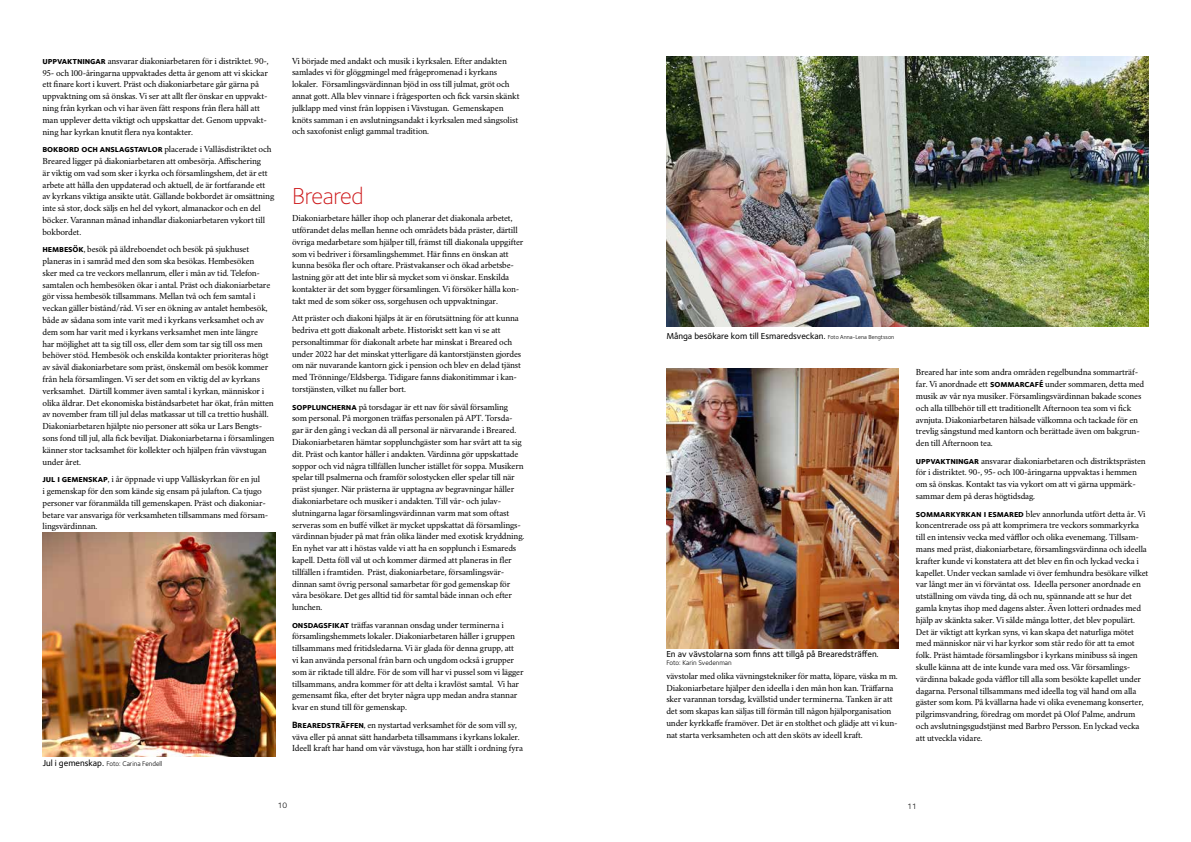
<style>
.page{position:relative;width:1191px;height:842px;background:#fff}
.page>*{position:absolute;margin:0;border:0;box-sizing:border-box;transform-origin:0 0}
.t1{font:300 24px "Foundry Sterling OT3";letter-spacing:-.015em;color:#cd1719}
.t2{font:9.4px/11.8px "Crimson Svk 2.0";letter-spacing:-.015em;color:#000}
.t3{font:500 9px "Foundry Sterling OT3";color:#000}
.t4{font:8px "Foundry Sterling OT3";color:#000}
.t5{font:7px "Foundry Sterling OT3";color:#000}
.s1{font-family:"Foundry Sterling OT3";font-weight:700}
.s2{font-weight:500;font-size:9px}
.s3{font-weight:400;font-size:6px}
</style>
<div class="page">
<img style="left:43px;top:533px;width:232px;height:224px">
<img style="left:667px;top:369px;width:232px;height:279px">
<img style="left:666px;top:57px;width:482px;height:269px">
<p class="t2" style="left:43px;top:54px;width:228px"><span class="s1">uppvaktningar</span> ansvarar diakoniarbetaren för i distriktet. 90-, 95- och 100-åringarna uppvaktades detta år genom att vi skickar ett finare kort i kuvert. Präst och diakoniarbetare går gärna på uppvaktning om så önskas. Vi ser att allt fler önskar en uppvakt&shy;ning från kyrkan och vi har även fått respons från flera håll att man upplever detta viktigt och uppskattar det. Genom uppvakt&shy;ning har kyrkan knutit flera nya kontakter.</p>
<p class="t2" style="left:43px;top:143px;width:233px"><span class="s1">bokbord och anslagstavlor</span> placerade i Vallåsdistriktet och Breared ligger på diakoniarbetaren att ombesörja. Affischering<br>är viktig om vad som sker i kyrka och församlingshem, det är ett arbete att hålla den uppdaterad och aktuell, de är fortfarande ett av kyrkans viktiga ansikte utåt. Gällande bokbordet är omsättning inte så stor, dock säljs en hel del vykort, almanackor och en del böcker. Varannan månad inhandlar diakoniarbetaren vykort till bokbordet.</p>
<p class="t2" style="left:43px;top:243px;width:233px"><span class="s1">hembesök</span>, besök på äldreboendet och besök på sjukhuset planeras in i samråd med den som ska besökas. Hembesöken<br>sker med ca tre veckors mellanrum, eller i mån av tid. Telefon&shy;samtalen och hembesöken ökar i antal. Präst och diakoniarbetare gör vissa hembesök tillsammans. Mellan två och fem samtal i veckan gäller bistånd/råd. Vi ser en ökning av antalet hembesök, både av sådana som inte varit med i kyrkans verksamhet och av dem som har varit med i kyrkans verksamhet men inte längre<br>har möjlighet att ta sig till oss, eller dem som tar sig till oss men behöver stöd. Hembesök och enskilda kontakter prioriteras högt av såväl diakoniarbetare som präst, önskemål om besök kommer från hela församlingen. Vi ser det som en viktig del av kyrkans verksamhet. Därtill kommer även samtal i kyrkan, människor i olika åldrar. Det ekonomiska biståndsarbetet har ökat, från mitten av november fram till jul delas matkassar ut till ca trettio hushåll.<br>Diakoniarbetaren hjälpte nio personer att söka ur Lars Bengts&shy;sons fond till jul, alla fick beviljat. Diakoniarbetarna i församlingen känner stor tacksamhet för kollekter och hjälpen från vävstugan under året.</p>
<p class="t2" style="left:43px;top:473px;width:227px"><span class="s1">jul i gemenskap</span>, i år öppnade vi upp Vallåskyrkan för en jul<br>i gemenskap för den som kände sig ensam på julafton. Ca tjugo personer var föranmälda till gemenskapen. Präst och diakoniar&shy;betare var ansvariga för verksamheten tillsammans med försam&shy;lingsvärdinnan.</p>
<p class="t5" style="left:43px;top:759px;width:121px"><span class="s2">Jul i gemenskap.</span> Foto: Carina Fendell</p>
<p class="t2" style="left:292px;top:54px;width:229px">Vi började med andakt och musik i kyrksalen. Efter andakten samlades vi för glöggmingel med frågepromenad i kyrkans lokaler. Församlingsvärdinnan bjöd in oss till julmat, gröt och annat gott. Alla blev vinnare i frågesporten och fick varsin skänkt julklapp med vinst från loppisen i Vävstugan. Gemenskapen knöts samman i en avslutningsandakt i kyrksalen med sångsolist och saxofonist enligt gammal tradition.</p>
<h1 class="t1" style="left:292px;top:179px;width:73px">Breared</h1>
<p class="t2" style="left:292px;top:212px;width:233px">Diakoniarbetare håller ihop och planerar det diakonala arbetet, utförandet delas mellan henne och områdets båda präster, därtill övriga medarbetare som hjälper till, främst till diakonala uppgifter som vi bedriver i församlingshemmet. Här finns en önskan att kunna besöka fler och oftare. Prästvakanser och ökad arbetsbe&shy;lastning gör att det inte blir så mycket som vi önskar. Enskilda kontakter är det som bygger församlingen. Vi försöker hålla kon&shy;takt med de som söker oss, sorgehusen och uppvaktningar.</p>
<p class="t2" style="left:292px;top:312px;width:231px">Att präster och diakoni hjälps åt är en förutsättning för att kunna bedriva ett gott diakonalt arbete. Historiskt sett kan vi se att personaltimmar för diakonalt arbete har minskat i Breared och under 2022 har det minskat ytterligare då kantorstjänsten gjordes om när nuvarande kantorn gick i pension och blev en delad tjänst med Trönninge/Eldsberga. Tidigare fanns diakonitimmar i kan&shy;torstjänsten, vilket nu faller bort.</p>
<p class="t2" style="left:292px;top:400px;width:234px"><span class="s1">soppluncherna</span> på torsdagar är ett nav för såväl församling som personal. På morgonen träffas personalen på APT. Torsda&shy;gar är den gång i veckan då all personal är närvarande i Breared.<br>Diakoniarbetaren hämtar sopplunchgäster som har svårt att ta sig dit. Präst och kantor håller i andakten. Värdinna gör uppskattade soppor och vid några tillfällen luncher istället för soppa. Musikern spelar till psalmerna och framför solostycken eller spelar till när präst sjunger. När prästerna är upptagna av begravningar håller diakoniarbetare och musiker i andakten. Till vår- och julav&shy;slutningarna lagar församlingsvärdinnan varm mat som oftast serveras som en buffé vilket är mycket uppskattat då församlings&shy;värdinnan bjuder på mat från olika länder med exotisk kryddning.<br>En nyhet var att i höstas valde vi att ha en sopplunch i Esmareds kapell. Detta föll väl ut och kommer därmed att planeras in fler tillfällen i framtiden. Präst, diakoniarbetare, församlingsvär&shy;dinnan samt övrig personal samarbetar för god gemenskap för våra besökare. Det ges alltid tid för samtal både innan och efter lunchen.</p>
<p class="t2" style="left:292px;top:618px;width:233px"><span class="s1">onsdagsfikat</span> träffas varannan onsdag under terminerna i församlingshemmets lokaler. Diakoniarbetaren håller i gruppen tillsammans med fritidsledarna. Vi är glada för denna grupp, att<br>vi kan använda personal från barn och ungdom också i grupper som är riktade till äldre. För de som vill har vi pussel som vi lägger tillsammans, andra kommer för att delta i kravlöst samtal. Vi har gemensamt fika, efter det bryter några upp medan andra stannar kvar en stund till för gemenskap.</p>
<p class="t2" style="left:292px;top:718px;width:232px"><span class="s1">Brearedsträffen</span>, en nystartad verksamhet för de som vill sy, väva eller på annat sätt handarbeta tillsammans i kyrkans lokaler.<br>Ideell kraft har hand om vår vävstuga, hon har ställt i ordning fyra</p>
<p class="t3" style="left:666px;top:329px;width:229px">Många besökare kom till Esmaredsveckan. <span class="s3">Foto Anna-Lena Bengtsson</span></p>
<p class="t3" style="left:666px;top:647px;width:214px">En av vävstolarna som finns att tillgå på Brearedsträffen.</p>
<p class="t5" style="left:666px;top:658px;width:67px">Foto: Karin Svedenman</p>
<p class="t2" style="left:666px;top:669px;width:233px">vävstolar med olika vävningstekniker för matta, löpare, väska m m.<br>Diakoniarbetare hjälper den ideella i den mån hon kan. Träffarna sker varannan torsdag, kvällstid under terminerna. Tanken är att det som skapas kan säljas till förmån till någon hjälporganisation under kyrkkaffe framöver. Det är en stolthet och glädje att vi kun&shy;nat starta verksamheten och att den sköts av ideell kraft.</p>
<p class="t2" style="left:916px;top:366px;width:230px">Breared har inte som andra områden regelbundna sommarträf&shy;far. Vi anordnade ett <span class="s1">sommarcafé</span> under sommaren, detta med musik av vår nya musiker. Församlingsvärdinnan bakade scones och alla tillbehör till ett traditionellt Afternoon tea som vi fick avnjuta. Diakoniarbetaren hälsade välkomna och tackade för en trevlig sångstund med kantorn och berättade även om bakgrun&shy;den till Afternoon tea.</p>
<p class="t2" style="left:916px;top:454px;width:231px"><span class="s1">uppvaktningar</span> ansvarar diakoniarbetaren och distriktsprästen för i distriktet. 90-, 95- och 100-åringarna uppvaktas i hemmen om så önskas. Kontakt tas via vykort om att vi gärna uppmärk&shy;sammar dem på deras högtidsdag.</p>
<p class="t2" style="left:916px;top:507px;width:234px"><span class="s1">sommarkyrkan i esmared</span> blev annorlunda utfört detta år. Vi koncentrerade oss på att komprimera tre veckors sommarkyrka till en intensiv vecka med våfflor och olika evenemang. Tillsam&shy;mans med präst, diakoniarbetare, församlingsvärdinna och ideella krafter kunde vi konstatera att det blev en fin och lyckad vecka i kapellet. Under veckan samlade vi över femhundra besökare vilket var långt mer än vi förväntat oss. Ideella personer anordnade en utställning om vävda ting, då och nu, spännande att se hur det gamla knytas ihop med dagens alster. Även lotteri ordnades med hjälp av skänkta saker. Vi sålde många lotter, det blev populärt.<br>Det är viktigt att kyrkan syns, vi kan skapa det naturliga mötet med människor när vi har kyrkor som står redo för att ta emot folk. Präst hämtade församlingsbor i kyrkans minibuss så ingen skulle känna att de inte kunde vara med oss. Vår församlings&shy;värdinna bakade goda våfflor till alla som besökte kapellet under dagarna. Personal tillsammans med ideella tog väl hand om alla gäster som kom. På kvällarna hade vi olika evenemang konserter, pilgrimsvandring, föredrag om mordet på Olof Palme, andrum och avslutningsgudstjänst med Barbro Persson. En lyckad vecka att utveckla vidare.</p>
<p class="t4" style="left:278px;top:800px;width:11px">10</p>
<p class="t4" style="left:907px;top:801px;width:11px">11</p>
</div>
